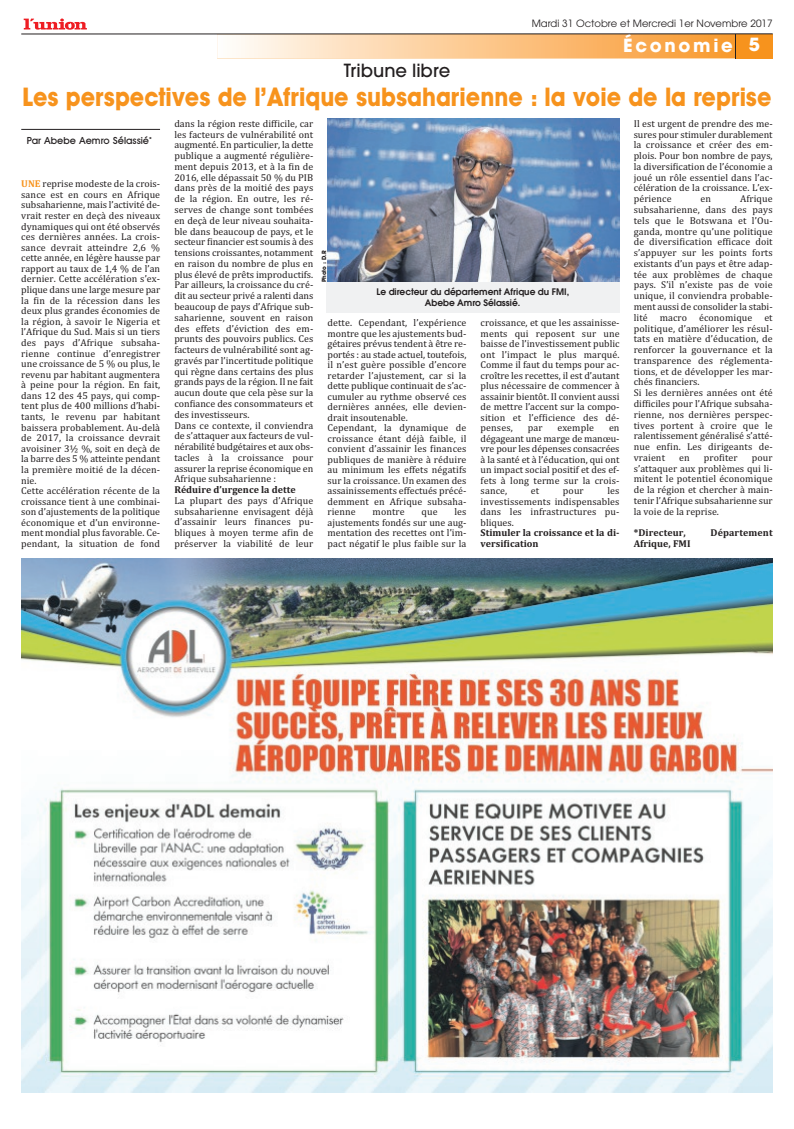
<style>
.page{position:relative;width:794px;height:1129px;background:#fff}
.page>*{position:absolute;margin:0;border:0;box-sizing:border-box;transform-origin:0 0}
.t1{font:700 26px "Avant Garde BQ";color:#f7931d;scale:.89 1}
.t2{font:500 18px "Avant Garde";color:#231f20}
.t3{font:700 18px "Avant Garde";letter-spacing:.15em;color:#fff}
.t4{font:10px/10.8px "Cambria";letter-spacing:.01em;color:#231f20;text-align:justify}
.t5{font:700 10px/10.5px "Cambria";color:#231f20}
.t6{font:10px "Avant Garde";color:#231f20}
.t7{font:500 10px "Avant Garde BQ";color:#231f20}
.t8{font:600 9px/10.8px "Avant Garde";color:#231f20;text-align:center}
.t9{font:700 6px "Avant Garde BQ";color:#231f20}
.s1{font-weight:700;color:#f7931d}
</style>
<div class="page">
<img style="left:21px;top:18px;width:68px;height:16px">
<svg style="left:24px;top:19px;width:63px;height:11px"></svg>
<div style="left:217px;top:34px;width:553px;height:24px;background:linear-gradient(to right,#fffdf7,#f58f1d)"></div>
<div style="left:736px;top:34px;width:36px;height:24px;background:#f7931d"></div>
<hr style="left:21px;top:34px;width:751px;height:1px;background:#231f20">
<img style="left:21px;top:558px;width:751px;height:533px">
<hr style="left:21px;top:129px;width:139px;height:1px;background:#231f20">
<img style="left:328px;top:119px;width:291px;height:163px">
<div style="left:326px;top:282px;width:293px;height:31px;background:#f0f1f2"></div>
<p class="t6" style="left:531px;top:19px;width:242px">Mardi 31 Octobre et Mercredi 1er Novembre 2017</p>
<h2 class="t2" style="left:344px;top:64px;width:108px">Tribune libre</h2>
<h2 class="t3" style="left:623px;top:38px;width:138px">Économie 5</h2>
<h1 class="t1" style="left:22px;top:82px;width:843px">Les perspectives de l’Afrique subsaharienne : la voie de la reprise</h1>
<p class="t7" style="left:27px;top:135px;width:126px">Par Abebe Aemro Sélassié*</p>
<p class="t4" style="left:21px;top:178px;width:140px;text-align:left"><span class="s1">UNE</span> reprise modeste de la crois&shy;sance est en cours en Afrique subsaharienne, mais l’activité de&shy;vrait rester en deçà des niveaux dynamiques qui ont été observés ces dernières années. La crois&shy;sance devrait atteindre 2,6 % cette année, en légère hausse par rapport au taux de 1,4 % de l’an dernier. Cette accélération s’ex&shy;plique dans une large mesure par la fin de la récession dans les deux plus grandes économies de la région, à savoir le Nigeria et l’Afrique du Sud. Mais si un tiers des pays d’Afrique subsaha&shy;rienne continue d’enregistrer une croissance de 5 % ou plus, le revenu par habitant augmentera à peine pour la région. En fait, dans 12 des 45 pays, qui comp&shy;tent plus de 400 millions d’habi&shy;tants, le revenu par habitant baissera probablement. Au-delà de 2017, la croissance devrait avoisiner 3½ %, soit en deçà de la barre des 5 % atteinte pendant la première moitié de la décen&shy;nie.<br>Cette accélération récente de la croissance tient à une combinai&shy;son d’ajustements de la politique économique et d’un environne&shy;ment mondial plus favorable. Ce&shy;pendant, la situation de fond</p>
<p class="t4" style="left:174px;top:118px;width:140px;text-align:left">dans la région reste difficile, car les facteurs de vulnérabilité ont augmenté. En particulier, la dette publique a augmenté régulière&shy;ment depuis 2013, et à la fin de<br>2016, elle dépassait 50 % du PIB dans près de la moitié des pays de la région. En outre, les ré&shy;serves de change sont tombées en deçà de leur niveau souhaita&shy;ble dans beaucoup de pays, et le secteur financier est soumis à des tensions croissantes, notamment en raison du nombre de plus en plus élevé de prêts improductifs.<br>Par ailleurs, la croissance du cré&shy;dit au secteur privé a ralenti dans beaucoup de pays d’Afrique sub&shy;saharienne, souvent en raison des effets d’éviction des em&shy;prunts des pouvoirs publics. Ces facteurs de vulnérabilité sont ag&shy;gravés par l’incertitude politique qui règne dans certains des plus grands pays de la région. Il ne fait aucun doute que cela pèse sur la confiance des consommateurs et des investisseurs.<br>Dans ce contexte, il conviendra de s’attaquer aux facteurs de vul&shy;nérabilité budgétaires et aux obs&shy;tacles à la croissance pour assurer la reprise économique en<br>Afrique subsaharienne :</p>
<p class="t5" style="left:174px;top:484px;width:123px">Réduire d’urgence la dette</p>
<p class="t4" style="left:174px;top:495px;width:140px">La plupart des pays d’Afrique subsaharienne envisagent déjà d’assainir leurs finances pu&shy;bliques à moyen terme afin de préserver la viabilité de leur</p>
<p class="t9" style="left:321px;top:282px;width:33px;rotate:-90deg">Photo : D.R</p>
<p class="t8" style="left:376px;top:287px;width:194px">Le directeur du département Afrique du FMI,<br>Abebe Amro Sélassié.</p>
<p class="t4" style="left:327px;top:317px;width:140px;line-height:10.5px;text-align:left">dette. Cependant, l’expérience montre que les ajustements bud&shy;gétaires prévus tendent à être re&shy;portés : au stade actuel, toutefois, il n’est guère possible d’encore retarder l’ajustement, car si la dette publique continuait de s’ac&shy;cumuler au rythme observé ces dernières années, elle devien&shy;drait insoutenable.<br>Cependant, la dynamique de croissance étant déjà faible, il convient d’assainir les finances publiques de manière à réduire au minimum les effets négatifs sur la croissance. Un examen des assainissements effectués précé&shy;demment en Afrique subsaha&shy;rienne</p>
<p class="t4" style="left:327px;top:506px;width:140px;line-height:10.5px;text-indent:127px">les ajustements fondés sur une aug&shy;mentation des recettes ont l’im&shy;pact négatif le plus faible sur la</p>
<p class="t4" style="left:372px;top:506px;width:34px">montre</p>
<p class="t4" style="left:421px;top:506px;width:18px">que</p>
<p class="t4" style="left:480px;top:317px;width:140px;line-height:10.5px">croissance, et que les assainisse&shy;ments qui reposent sur une baisse de l’investissement public ont l’impact le plus marqué.<br>Comme il faut du temps pour ac&shy;croître les recettes, il est d’autant plus nécessaire de commencer à assainir bientôt. Il convient aussi de mettre l’accent sur la compo&shy;sition et l’efficience des dé&shy;penses,</p>
<p class="t4" style="left:528px;top:422px;width:16px">par</p>
<p class="t4" style="left:557px;top:422px;width:38px">exemple</p>
<p class="t4" style="left:480px;top:422px;width:140px;line-height:10.5px;text-indent:128px">en dégageant une marge de manœu&shy;vre pour les dépenses consacrées à la santé et à l’éducation, qui ont un impact social positif et des ef&shy;fets à long terme sur la crois&shy;sance,</p>
<p class="t4" style="left:480px;top:485px;width:140px;line-height:10.5px;text-indent:127px">les investissements indispensables dans les infrastructures pu&shy;bliques.</p>
<p class="t5" style="left:480px;top:527px;width:140px">Stimuler la croissance et la di&shy;versification</p>
<p class="t4" style="left:531px;top:485px;width:10px">et</p>
<p class="t4" style="left:563px;top:485px;width:22px">pour</p>
<p class="t4" style="left:634px;top:118px;width:140px">Il est urgent de prendre des me&shy;sures pour stimuler durablement la croissance et créer des em&shy;plois. Pour bon nombre de pays, la diversification de l’économie a joué un rôle essentiel dans l’ac&shy;célération de la croissance. L’ex&shy;périence</p>
<p class="t4" style="left:634px;top:193px;width:140px;text-align:left;text-indent:106px">Afrique subsaharienne, dans des pays tels que le Botswana et l’Ou&shy;ganda, montre qu’une politique de diversification efficace doit s’appuyer sur les points forts existants d’un pays et être adap&shy;tée aux problèmes de chaque pays. S’il n’existe pas de voie unique, il conviendra probable&shy;ment aussi de consolider la stabi&shy;lité macro économique et politique, d’améliorer les résul&shy;tats en matière d’éducation, de renforcer la gouvernance et la transparence des réglementa&shy;tions, et de développer les mar&shy;chés financiers.<br>Si les dernières années ont été difficiles pour l’Afrique subsaha&shy;rienne, nos dernières perspec&shy;tives portent à croire que le ralentissement généralisé s’atté&shy;nue enfin. Les dirigeants de&shy;vraient</p>
<p class="t4" style="left:700px;top:193px;width:12px">en</p>
<p class="t4" style="left:679px;top:452px;width:12px">en</p>
<p class="t4" style="left:704px;top:452px;width:35px">profiter</p>
<p class="t4" style="left:634px;top:452px;width:140px;text-indent:118px">pour s’attaquer aux problèmes qui li&shy;mitent le potentiel économique de la région et chercher à main&shy;tenir l’Afrique subsaharienne sur la voie de la reprise.</p>
<p class="t5" style="left:634px;top:527px;width:54px">*Directeur,</p>
<p class="t5" style="left:710px;top:527px;width:64px">Département</p>
<p class="t5" style="left:634px;top:538px;width:58px">Afrique, FMI</p>
</div>
